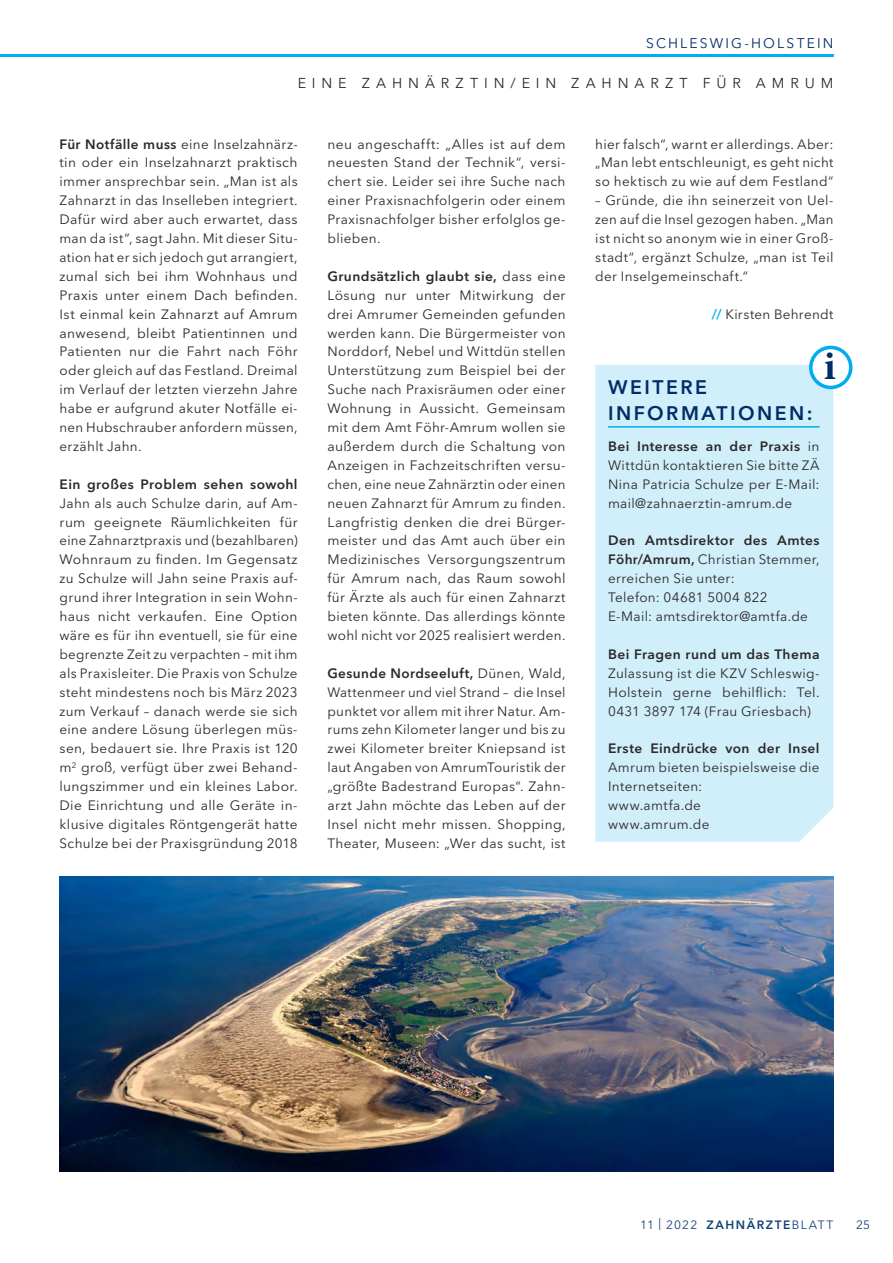
<style>
.page{position:relative;width:893px;height:1263px;background:#fff}
.page>*{position:absolute;margin:0;border:0;box-sizing:border-box;transform-origin:0 0}
.t1{font:700 40.5px "Minion Pro";color:#002d66}
.Headline_Infokasten{font:600 19.5px/25.5px "Avenir Next LT Pro";letter-spacing:.13em;color:#002d66}
.Überschrift_Pagina{font:14.25px "Avenir Next LT Pro";letter-spacing:.415em;color:#2b292a}
.t2{font:13.8px "Avenir Next LT Pro";letter-spacing:.155em;color:#002d66}
.Fließtext{font:13.5px/18.9px "Avenir Next LT Pro";letter-spacing:.025em;color:#2b292a;text-align:justify}
.Autor_KZV{font:13.5px "Avenir Next LT Pro";letter-spacing:.02em;color:#2b292a}
.t3{font:12px "Avenir Next LT Pro";letter-spacing:.095em;color:#144277}
.s1{font-weight:600}
.s2{font-weight:600;color:#00aeef}
</style>
<div class="page">
<hr style="left:0;top:54px;width:833px;height:3px;background:#00aeef">
<img style="left:60px;top:877px;width:773px;height:294px">
<div style="left:595px;top:365px;width:238px;height:477px;background:#d1eefb"></div>
<hr style="left:608px;top:426px;width:212px;height:2px;background:#00aeef">
<div style="left:811px;top:347px;width:40px;height:40px;background:#fff;border-radius:50%"></div>
<div style="left:809px;top:346px;width:43px;height:43px;border:4px solid #00aeef;border-radius:50%"></div>
<p class="t2" style="left:646px;top:35px;width:189px">SCHLESWIG-HOLSTEIN</p>
<p class="Überschrift_Pagina" style="left:298px;top:74px;width:537px">EINE ZAHNÄRZTIN/EIN ZAHNARZT FÜR AMRUM</p>
<p class="Fließtext" style="left:60px;top:134px;width:240px"><span class="s1">Für Notfälle muss</span> eine Inselzahnärz&shy;tin oder ein Inselzahnarzt praktisch immer ansprechbar sein. „Man ist als Zahnarzt in das Inselleben integriert.<br>Dafür wird aber auch erwartet, dass man da ist“, sagt Jahn. Mit dieser Situ&shy;ation hat er sich jedoch gut arrangiert, zumal sich bei ihm Wohnhaus und Praxis unter einem Dach befinden.<br>Ist einmal kein Zahnarzt auf Amrum anwesend, bleibt Patientinnen und Patienten nur die Fahrt nach Föhr oder gleich auf das Festland. Dreimal im Verlauf der letzten vierzehn Jahre habe er aufgrund akuter Notfälle ei&shy;nen Hubschrauber anfordern müssen, erzählt Jahn.</p>
<p class="Fließtext" style="left:60px;top:475px;width:240px"><span class="s1">Ein großes Problem sehen sowohl </span>Jahn als auch Schulze darin, auf Am&shy;rum geeignete Räumlichkeiten für eine Zahnarztpraxis und (bezahlbaren)<br>Wohnraum zu finden. Im Gegensatz zu Schulze will Jahn seine Praxis auf&shy;grund ihrer Integration in sein Wohn&shy;haus nicht verkaufen. Eine Option wäre es für ihn eventuell, sie für eine begrenzte Zeit zu verpachten – mit ihm als Praxisleiter. Die Praxis von Schulze steht mindestens noch bis März 2023 zum Verkauf – danach werde sie sich eine andere Lösung überlegen müs&shy;sen, bedauert sie. Ihre Praxis ist 120 m<sup>2</sup> groß, verfügt über zwei Behand&shy;lungszimmer und ein kleines Labor.<br>Die Einrichtung und alle Geräte in&shy;klusive digitales Röntgengerät hatte Schulze bei der Praxisgründung 2018</p>
<p class="Fließtext" style="left:327px;top:134px;width:240px">neu angeschafft: „Alles ist auf dem neuesten Stand der Technik“, versi&shy;chert sie. Leider sei ihre Suche nach einer Praxisnachfolgerin oder einem Praxisnachfolger bisher erfolglos ge&shy;blieben.</p>
<p class="Fließtext" style="left:327px;top:267px;width:240px"><span class="s1">Grundsätzlich glaubt sie,</span> dass eine Lösung nur unter Mitwirkung der drei Amrumer Gemeinden gefunden werden kann. Die Bürgermeister von Norddorf, Nebel und Wittdün stellen Unterstützung zum Beispiel bei der Suche nach Praxisräumen oder einer Wohnung in Aussicht. Gemeinsam mit dem Amt Föhr-Amrum wollen sie außerdem durch die Schaltung von Anzeigen in Fachzeitschriften versu&shy;chen, eine neue Zahnärztin oder einen neuen Zahnarzt für Amrum zu finden.<br>Langfristig denken die drei Bürger&shy;meister und das Amt auch über ein Medizinisches Versorgungszentrum für Amrum nach, das Raum sowohl für Ärzte als auch für einen Zahnarzt bieten könnte. Das allerdings könnte wohl nicht vor 2025 realisiert werden.</p>
<p class="Fließtext" style="left:327px;top:664px;width:240px"><span class="s1">Gesunde Nordseeluft,</span> Dünen, Wald, Wattenmeer und viel Strand – die Insel punktet vor allem mit ihrer Natur. Am&shy;rums zehn Kilometer langer und bis zu zwei Kilometer breiter Kniepsand ist laut Angaben von AmrumTouristik der „größte Badestrand Europas“. Zahn&shy;arzt Jahn möchte das Leben auf der Insel nicht mehr missen. Shopping, Theater, Museen: „Wer das sucht, ist</p>
<p class="Fließtext" style="left:595px;top:134px;width:240px">hier falsch“, warnt er allerdings. Aber: „Man lebt entschleunigt, es geht nicht so hektisch zu wie auf dem Festland“</p>
<p class="Fließtext" style="left:595px;top:191px;width:240px">– Gründe, die ihn seinerzeit von Uel&shy;zen auf die Insel gezogen haben. „Man ist nicht so anonym wie in einer Groß&shy;stadt“, ergänzt Schulze, „man ist Teil der Inselgemeinschaft.“</p>
<p class="Autor_KZV" style="left:712px;top:306px;width:123px"><span class="s2">//</span> Kirsten Behrendt</p>
<p class="t1" style="left:824px;top:338px;width:13px">i</p>
<p class="Headline_Infokasten" style="left:608px;top:374px;width:206px">WEITERE<br>INFORMATIONEN:</p>
<p class="Fließtext" style="left:608px;top:437px;width:213px"><span class="s1">Bei Interesse an der Praxis</span> in Wittdün kontaktieren Sie bitte ZÄ Nina Patricia Schulze per E-Mail: mail@zahnaerztin-amrum.de</p>
<p class="Fließtext" style="left:608px;top:531px;width:213px"><span class="s1">Den Amtsdirektor des Amtes Föhr/Amrum,</span> Christian Stemmer, erreichen Sie unter:</p>
<p class="Fließtext" style="left:608px;top:588px;width:161px">Telefon: 04681 5004 822</p>
<p class="Fließtext" style="left:608px;top:607px;width:201px">E-Mail: amtsdirektor@amtfa.de</p>
<p class="Fließtext" style="left:608px;top:645px;width:213px"><span class="s1">Bei Fragen rund um das Thema </span>Zulassung ist die KZV Schleswig-Holstein gerne behilflich: Tel.<br>0431 3897 174 (Frau Griesbach)</p>
<p class="Fließtext" style="left:608px;top:739px;width:213px"><span class="s1">Erste Eindrücke von der Insel </span>Amrum bieten beispielsweise die Internetseiten:</p>
<p class="Fließtext" style="left:608px;top:796px;width:94px">www.amtfa.de</p>
<p class="Fließtext" style="left:608px;top:815px;width:103px">www.amrum.de</p>
<p class="t3" style="left:640px;top:1217px;width:195px">11 | 2022 <span class="s1">ZAHNÄRZTE</span>BLATT</p>
<p class="t3" style="left:856px;top:1217px;width:15px">25</p>
</div>
